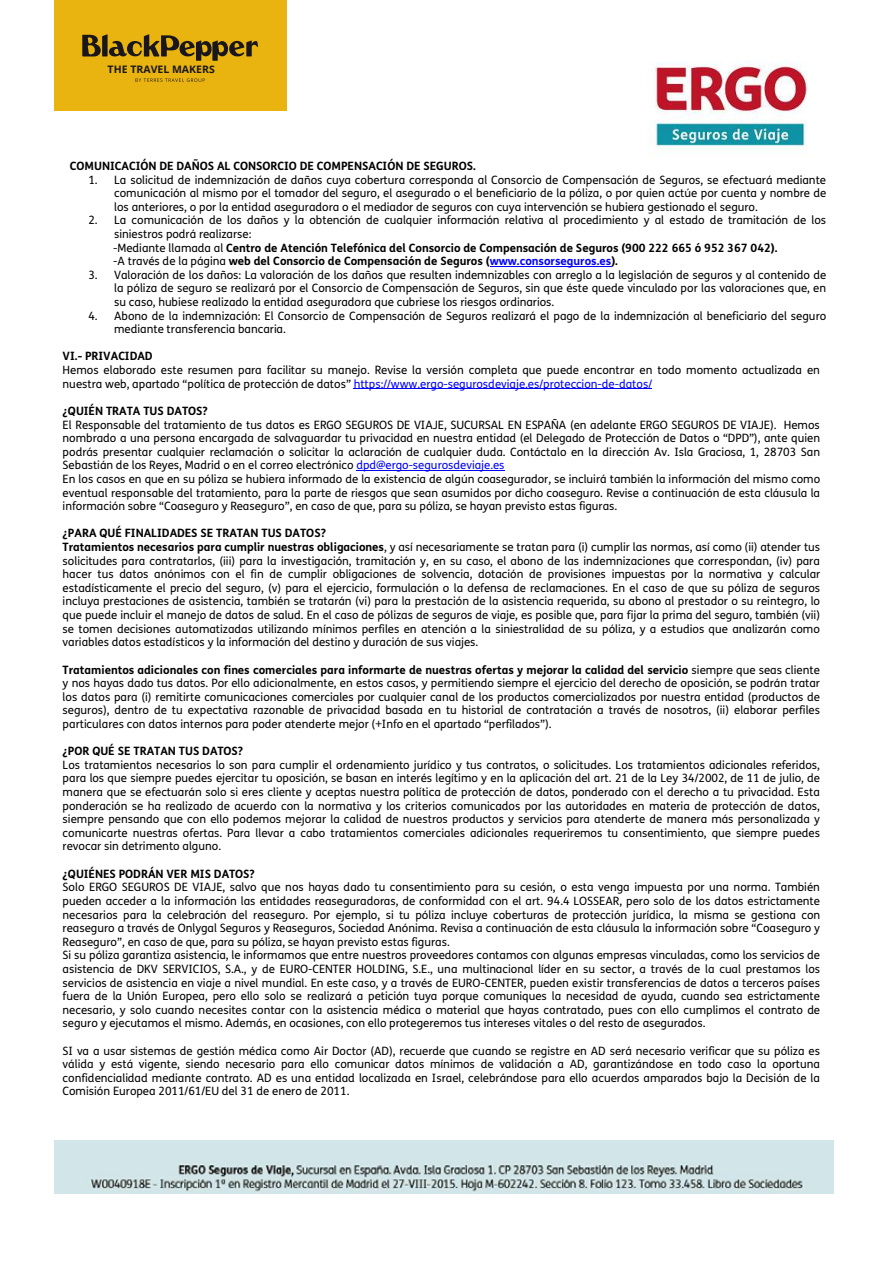
<style>
.page{position:relative;width:893px;height:1263px;background:#fff}
.page>*{position:absolute;margin:0;border:0;box-sizing:border-box;transform-origin:0 0}
.t1{font:11.55px/13.6px "FS Me";color:#000}
.t2{font:700 11.55px "FS Me";letter-spacing:-.005em;color:#000}
.t3{font:700 10.35px "Open Sans";color:#1a171c}
.s1{font-weight:700}
.s2{font-weight:700;color:#00f}
.s3{color:#00f}
</style>
<div class="page">
<div style="left:54px;top:0;width:232px;height:111px;background:#e9b410"></div>
<svg style="left:135px;top:78px;width:70px;height:4px"></svg>
<svg style="left:82px;top:34px;width:176px;height:27px"></svg>
<img style="left:54px;top:1141px;width:779px;height:53px">
<img style="left:649px;top:61px;width:158px;height:95px">
<hr style="left:490px;top:266px;width:121px;height:1px;background:#00f">
<hr style="left:354px;top:389px;width:298px;height:1px;background:#00f">
<hr style="left:356px;top:470px;width:148px;height:1px;background:#00f">
<p class="t3" style="left:108px;top:62px;width:109px">THE TRAVEL MAKERS</p>
<p class="t2" style="left:70px;top:159px;width:408px">COMUNICACIÓN DE DAÑOS AL CONSORCIO DE COMPENSACIÓN DE SEGUROS.</p>
<p class="t1" style="left:114px;top:173px;width:714px;text-align:justify;text-indent:-26px">1. La solicitud de indemnización de daños cuya cobertura corresponda al Consorcio de Compensación de Seguros, se efectuará mediante comunicación al mismo por el tomador del seguro, el asegurado o el beneficiario de la póliza, o por quien actúe por cuenta y nombre de los anteriores, o por la entidad aseguradora o el mediador de seguros con cuya intervención se hubiera gestionado el seguro.</p>
<p class="t1" style="left:113px;top:214px;width:714px;text-indent:-25px">2. La comunicación de los daños y la obtención de cualquier información relativa al procedimiento y al estado de tramitación de los siniestros podrá realizarse:<br>-Mediante llamada al <span class="s1">Centro de Atención Telefónica del Consorcio de Compensación de Seguros (900 222 665 ó 952 367 042).<br></span>-A través de la página <span class="s1">web del Consorcio de Compensación de Seguros (</span><span class="s2">www.consorseguros.es</span><span class="s1">).</span></p>
<p class="t1" style="left:114px;top:268px;width:714px;text-align:justify;text-indent:-26px">3. Valoración de los daños: La valoración de los daños que resulten indemnizables con arreglo a la legislación de seguros y al contenido de la póliza de seguro se realizará por el Consorcio de Compensación de Seguros, sin que éste quede vinculado por las valoraciones que, en su caso, hubiese realizado la entidad aseguradora que cubriese los riesgos ordinarios.</p>
<p class="t1" style="left:114px;top:309px;width:714px;text-indent:-26px">4. Abono de la indemnización: El Consorcio de Compensación de Seguros realizará el pago de la indemnización al beneficiario del seguro mediante transferencia bancaria.</p>
<p class="t2" style="left:63px;top:349px;width:92px">VI.- PRIVACIDAD</p>
<p class="t1" style="left:63px;top:363px;width:759px">Hemos elaborado este resumen para facilitar su manejo. Revise la versión completa que puede encontrar en todo momento actualizada en nuestra web, apartado “política de protección de datos” <span class="s3">https://www.ergo-segurosdeviaje.es/proteccion-de-datos/</span></p>
<p class="t2" style="left:63px;top:404px;width:147px">¿QUIÉN TRATA TUS DATOS?</p>
<p class="t1" style="left:63px;top:418px;width:759px">El Responsable del tratamiento de tus datos es ERGO SEGUROS DE VIAJE, SUCURSAL EN ESPAÑA (en adelante ERGO SEGUROS DE VIAJE). Hemos nombrado a una persona encargada de salvaguardar tu privacidad en nuestra entidad (el Delegado de Protección de Datos o “DPD”), ante quien podrás presentar cualquier reclamación o solicitar la aclaración de cualquier duda. Contáctalo en la dirección Av. Isla Graciosa, 1, 28703 San Sebastián de los Reyes, Madrid o en el correo electrónico <span class="s3">dpd@ergo-segurosdeviaje.es<br></span>En los casos en que en su póliza se hubiera informado de la existencia de algún coasegurador, se incluirá también la información del mismo como eventual responsable del tratamiento, para la parte de riesgos que sean asumidos por dicho coaseguro. Revise a continuación de esta cláusula la información sobre “Coaseguro y Reaseguro”, en caso de que, para su póliza, se hayan previsto estas figuras.</p>
<p class="t1" style="left:63px;top:527px;width:759px"><span class="s1">¿PARA QUÉ FINALIDADES SE TRATAN TUS DATOS?<br>Tratamientos necesarios para cumplir nuestras obligaciones</span>, y así necesariamente se tratan para (i) cumplir las normas, así como (ii) atender tus solicitudes para contratarlos, (iii) para la investigación, tramitación y, en su caso, el abono de las indemnizaciones que correspondan, (iv) para hacer tus datos anónimos con el fin de cumplir obligaciones de solvencia, dotación de provisiones impuestas por la normativa y calcular estadísticamente el precio del seguro, (v) para el ejercicio, formulación o la defensa de reclamaciones. En el caso de que su póliza de seguros incluya prestaciones de asistencia, también se tratarán (vi) para la prestación de la asistencia requerida, su abono al prestador o su reintegro, lo que puede incluir el manejo de datos de salud. En el caso de pólizas de seguros de viaje, es posible que, para fijar la prima del seguro, también (vii) se tomen decisiones automatizadas utilizando mínimos perfiles en atención a la siniestralidad de su póliza, y a estudios que analizarán como variables datos estadísticos y la información del destino y duración de sus viajes.</p>
<p class="t1" style="left:63px;top:663px;width:759px;text-align:justify"><span class="s1">Tratamientos adicionales con fines comerciales para informarte de nuestras ofertas y mejorar la calidad del servicio</span> siempre que seas cliente y nos hayas dado tus datos. Por ello adicionalmente, en estos casos, y permitiendo siempre el ejercicio del derecho de oposición, se podrán tratar los datos para (i) remitirte comunicaciones comerciales por cualquier canal de los productos comercializados por nuestra entidad (productos de seguros), dentro de tu expectativa razonable de privacidad basada en tu historial de contratación a través de nosotros, (ii) elaborar perfiles particulares con datos internos para poder atenderte mejor (+Info en el apartado “perfilados”).</p>
<p class="t2" style="left:63px;top:744px;width:182px">¿POR QUÉ SE TRATAN TUS DATOS?</p>
<p class="t1" style="left:63px;top:758px;width:759px;text-align:justify">Los tratamientos necesarios lo son para cumplir el ordenamiento jurídico y tus contratos, o solicitudes. Los tratamientos adicionales referidos, para los que siempre puedes ejercitar tu oposición, se basan en interés legítimo y en la aplicación del art. 21 de la Ley 34/2002, de 11 de julio, de manera que se efectuarán solo si eres cliente y aceptas nuestra política de protección de datos, ponderado con el derecho a tu privacidad. Esta ponderación se ha realizado de acuerdo con la normativa y los criterios comunicados por las autoridades en materia de protección de datos, siempre pensando que con ello podemos mejorar la calidad de nuestros productos y servicios para atenderte de manera más personalizada y comunicarte nuestras ofertas. Para llevar a cabo tratamientos comerciales adicionales requeriremos tu consentimiento, que siempre puedes revocar sin detrimento alguno.</p>
<p class="t2" style="left:63px;top:866px;width:194px">¿QUIÉNES PODRÁN VER MIS DATOS?</p>
<p class="t1" style="left:63px;top:880px;width:759px">Solo ERGO SEGUROS DE VIAJE, salvo que nos hayas dado tu consentimiento para su cesión, o esta venga impuesta por una norma. También pueden acceder a la información las entidades reaseguradoras, de conformidad con el art. 94.4 LOSSEAR, pero solo de los datos estrictamente necesarios para la celebración del reaseguro. Por ejemplo, si tu póliza incluye coberturas de protección jurídica, la misma se gestiona con reaseguro a través de Onlygal Seguros y Reaseguros, Sociedad Anónima. Revisa a continuación de esta cláusula la información sobre “Coaseguro y Reaseguro”, en caso de que, para su póliza, se hayan previsto estas figuras.<br>Si su póliza garantiza asistencia, le informamos que entre nuestros proveedores contamos con algunas empresas vinculadas, como los servicios de asistencia de DKV SERVICIOS, S.A., y de EURO-CENTER HOLDING, S.E., una multinacional líder en su sector, a través de la cual prestamos los servicios de asistencia en viaje a nivel mundial. En este caso, y a través de EURO-CENTER, pueden existir transferencias de datos a terceros países fuera de la Unión Europea, pero ello solo se realizará a petición tuya porque comuniques la necesidad de ayuda, cuando sea estrictamente necesario, y solo cuando necesites contar con la asistencia médica o material que hayas contratado, pues con ello cumplimos el contrato de seguro y ejecutamos el mismo. Además, en ocasiones, con ello protegeremos tus intereses vitales o del resto de asegurados.</p>
<p class="t1" style="left:63px;top:1044px;width:759px;text-align:justify">SI va a usar sistemas de gestión médica como Air Doctor (AD), recuerde que cuando se registre en AD será necesario verificar que su póliza es válida y está vigente, siendo necesario para ello comunicar datos mínimos de validación a AD, garantizándose en todo caso la oportuna confidencialidad mediante contrato. AD es una entidad localizada en Israel, celebrándose para ello acuerdos amparados bajo la Decisión de la Comisión Europea 2011/61/EU del 31 de enero de 2011.</p>
</div>
